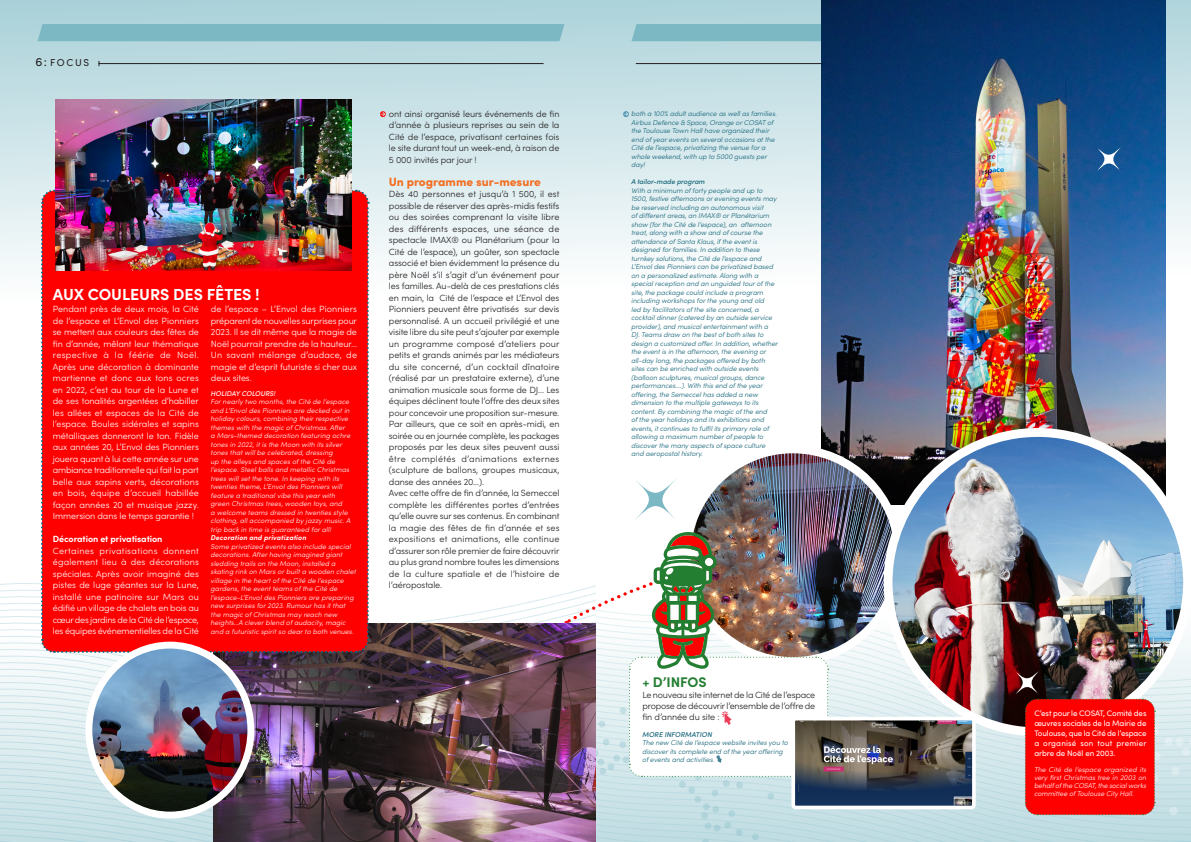
<style>
.page{position:relative;width:1191px;height:842px;background:#b1d5dc}
.page>*{position:absolute;margin:0;border:0;box-sizing:border-box;transform-origin:0 0}
.t1{font:700 16px "Sofia Pro";letter-spacing:-.005em;color:#fff}
.t2{font:700 14px "Sofia Pro";letter-spacing:-.005em;color:#237e32}
.TEXTE{font:900 12px "Sofia Pro";color:#f36e21}
.t3{font:10px "Sofia Pro";letter-spacing:.16em;color:#231f20}
.TEXTE-2{font:300 9px/11.5px "Sofia Pro";letter-spacing:-.01em;color:#231f20;text-align:justify}
.TEXTE-3{font:300 9px/11.5px "Sofia Pro";letter-spacing:-.01em;color:#fff;text-align:justify}
.TEXTE-4{font:700 9px "Sofia Pro";letter-spacing:-.01em;color:#fff}
.TEXTE-5{font:8px/10px "Sofia Pro";letter-spacing:-.01em;color:#fff;text-align:justify}
.t4{font:italic 300 7px/8.5px "Sofia Pro";letter-spacing:-.005em;color:#146478}
.TEXTE-6{font:italic 300 7px/8.5px "Sofia Pro";letter-spacing:.01em;color:#fff}
.t5{font:italic 500 7px "Sofia Pro";letter-spacing:-.005em;color:#146478}
.t6{font:italic 500 7px "Sofia Pro";color:#fff}
.s1{font-size:12px}
.s2{font-weight:700}
</style>
<div class="page">
<svg style="left:0;top:57px;width:1191px;height:132px"></svg>
<div style="left:38px;top:24px;width:526px;height:17px;background:#7bb8c4"></div>
<hr style="left:99px;top:63px;width:444px;height:1px;background:#231f20">
<svg style="left:380px;top:111px;width:6px;height:6px"></svg>
<div style="left:632px;top:24px;width:189px;height:17px;background:#7bb8c4"></div>
<hr style="left:636px;top:63px;width:448px;height:1px;background:#231f20">
<svg style="left:623px;top:111px;width:6px;height:6px"></svg>
<img style="left:821px;top:0;width:344px;height:189px">
<img style="left:56px;top:100px;width:295px;height:89px">
<svg style="left:1091px;top:142px;width:35px;height:34px"></svg>
<img style="left:0;top:189px;width:1191px;height:653px">
<p class="t3" style="left:35px;top:56px;width:55px"><span class="s1">6:</span> FOCUS</p>
<p class="t1" style="left:53px;top:282px;width:208px">AUX COULEURS DES FÊTES !</p>
<p class="TEXTE-3" style="left:53px;top:303px;width:148px">Pendant près de deux mois, la Cité de l’espace et L’Envol des Pionniers se mettent aux couleurs des fêtes de fin d’année, mêlant leur thématique respective à la féérie de Noël.<br>Après une décoration à dominante martienne et donc aux tons ocres en 2022, c’est au tour de la Lune et de ses tonalités argentées d’habiller les allées et espaces de la Cité de l’espace. Boules sidérales et sapins métalliques donneront le ton. Fidèle aux années 20, L’Envol des Pionniers jouera quant à lui cette année sur une ambiance traditionnelle qui fait la part belle aux sapins verts, décorations en bois, équipe d’accueil habillée façon années 20 et musique jazzy.<br>Immersion dans le temps garantie !</p>
<p class="TEXTE-4" style="left:53px;top:532px;width:111px">Décoration et privatisation</p>
<p class="TEXTE-3" style="left:53px;top:544px;width:148px">Certaines privatisations donnent également lieu à des décorations spéciales. Après avoir imaginé des pistes de luge géantes sur la Lune, installé une patinoire sur Mars ou édifié un village de chalets en bois au cœur des jardins de la Cité de l’espace, les équipes événementielles de la Cité</p>
<p class="TEXTE-3" style="left:211px;top:303px;width:148px">de l’espace – L’Envol des Pionniers préparent de nouvelles surprises pour 2023. Il se dit même que la magie de Noël pourrait prendre de la hauteur… Un savant mélange d’audace, de magie et d’esprit futuriste si cher aux deux sites.</p>
<p class="t6" style="left:211px;top:388px;width:66px">HOLIDAY COLOURS!</p>
<p class="TEXTE-6" style="left:211px;top:397px;width:141px">For nearly two months, the Cité de l’espace and L’Envol des Pionniers are decked out in holiday colours, combining their respective themes with the magic of Christmas. After a Mars-themed decoration featuring ochre tones in 2022, it is the Moon with its silver tones that will be celebrated, dressing<br>up the alleys and spaces of the Cité de l’espace. Steel balls and metallic Christmas trees will set the tone. In keeping with its twenties theme, L’Envol des Pionniers will feature a traditional vibe this year with green Christmas trees, wooden toys, and<br>a welcome teams dressed in twenties style clothing, all accompanied by jazzy music. A trip back in time is guaranteed for all!</p>
<p class="TEXTE-6" style="left:211px;top:533px;width:147px"><span class="s2">Decoration and privatization<br></span>Some privatized events also include special decorations. After having imagined giant sledding trails on the Moon, installed a skating rink on Mars or built a wooden chalet village in the heart of the Cité de l’espace gardens, the event teams of the Cité de l’espace-L’Envol des Pionniers are preparing new surprises for 2023. Rumour has it that the magic of Christmas may reach new heights…A clever blend of audacity, magic and a futuristic spirit so dear to both venues.</p>
<p class="TEXTE-2" style="left:389px;top:107px;width:172px">ont ainsi organisé leurs événements de fin d’année à plusieurs reprises au sein de la Cité de l’espace, privatisant certaines fois le site durant tout un week-end, à raison de 5 000 invités par jour !</p>
<p class="TEXTE" style="left:389px;top:172px;width:154px">Un programme sur-mesure</p>
<p class="TEXTE-2" style="left:389px;top:188px;width:172px">Dès 40 personnes et jusqu’à 1 500, il est possible de réserver des après-midis festifs ou des soirées comprenant la visite libre des différents espaces, une séance de spectacle IMAX® ou Planétarium (pour la Cité de l’espace), un goûter, son spectacle associé et bien évidemment la présence du père Noël s’il s’agit d’un événement pour les familles. Au-delà de ces prestations clés en main, la Cité de l’espace et L’Envol des Pionniers peuvent être privatisés sur devis personnalisé. A un accueil privilégié et une visite libre du site peut s’ajouter par exemple un programme composé d’ateliers pour petits et grands animés par les médiateurs du site concerné, d’un cocktail dînatoire (réalisé par un prestataire externe), d’une animation musicale sous forme de DJ... Les équipes déclinent toute l’offre des deux sites pour concevoir une proposition sur-mesure.<br>Par ailleurs, que ce soit en après-midi, en soirée ou en journée complète, les packages proposés par les deux sites peuvent aussi être complétés d’animations externes (sculpture de ballons, groupes musicaux, danse des années 20…).</p>
<p class="TEXTE-2" style="left:389px;top:487px;width:172px">Avec cette offre de fin d’année, la Semeccel complète les différentes portes d’entrées qu’elle ouvre sur ses contenus. En combinant la magie des fêtes de fin d’année et ses expositions et animations, elle continue d’assurer son rôle premier de faire découvrir au plus grand nombre toutes les dimensions de la culture spatiale et de l’histoire de l’aéropostale.</p>
<p class="t4" style="left:631px;top:109px;width:147px">both a 100% adult audience as well as families.<br>Airbus Defence &amp; Space, Orange or COSAT of the Toulouse Town Hall have organized their end of year events on several occasions at the Cité de l’espace, privatizing the venue for a whole weekend, with up to 5000 guests per day!</p>
<p class="t5" style="left:631px;top:177px;width:75px">A tailor-made program</p>
<p class="t4" style="left:631px;top:186px;width:148px">With a minimum of forty people and up to 1500, festive afternoons or evening events may be reserved including an autonomous visit<br>of different areas, an IMAX® or Planétarium show (for the Cité de l’espace), an afternoon treat, along with a show and of course the attendance of Santa Klaus, if the event is designed for families. In addition to these turnkey solutions, the Cité de l’espace and L’Envol des Pionniers can be privatized based on a personalized estimate. Along with a special reception and an unguided tour of the site, the package could include a program including workshops for the young and old<br>led by facilitators of the site concerned, a cocktail dinner (catered by an outside service provider), and musical entertainment with a DJ. Teams draw on the best of both sites to design a customized offer. In addition, whether the event is in the afternoon, the evening or all-day long, the packages offered by both sites can be enriched with outside events (balloon sculptures, musical groups, dance performances….). With this end of the year offering, the Semeccel has added a new dimension to the multiple gateways to its content. By combining the magic of the end<br>of the year holidays and its exhibitions and events, it continues to fulfil its primary role of allowing a maximum number of people to discover the many aspects of space culture and aeropostal history.</p>
<p class="t2" style="left:642px;top:671px;width:66px">+ D’INFOS</p>
<p class="TEXTE-2" style="left:642px;top:689px;width:174px;line-height:11px">Le nouveau site internet de la Cité de l’espace propose de découvrir l’ensemble de l’offre de fin d’année du site :</p>
<p class="t5" style="left:642px;top:729px;width:71px">MORE INFORMATION</p>
<p class="t4" style="left:642px;top:738px;width:147px">The new Cité de l’espace website invites you to discover its complete end of the year offering of events and activities.</p>
<p class="TEXTE-5" style="left:1034px;top:708px;width:114px">C’est pour le COSAT, Comité des œuvres sociales de la Mairie de Toulouse, que la Cité de l’espace a organisé son tout premier arbre de Noël en 2003.</p>
<p class="TEXTE-6" style="left:1034px;top:765px;width:114px;line-height:8px;text-align:justify">The Cité de l’espace organized its very first Christmas tree in 2003 on behalf of the COSAT, the social works committee of Toulouse City Hall.</p>
</div>
